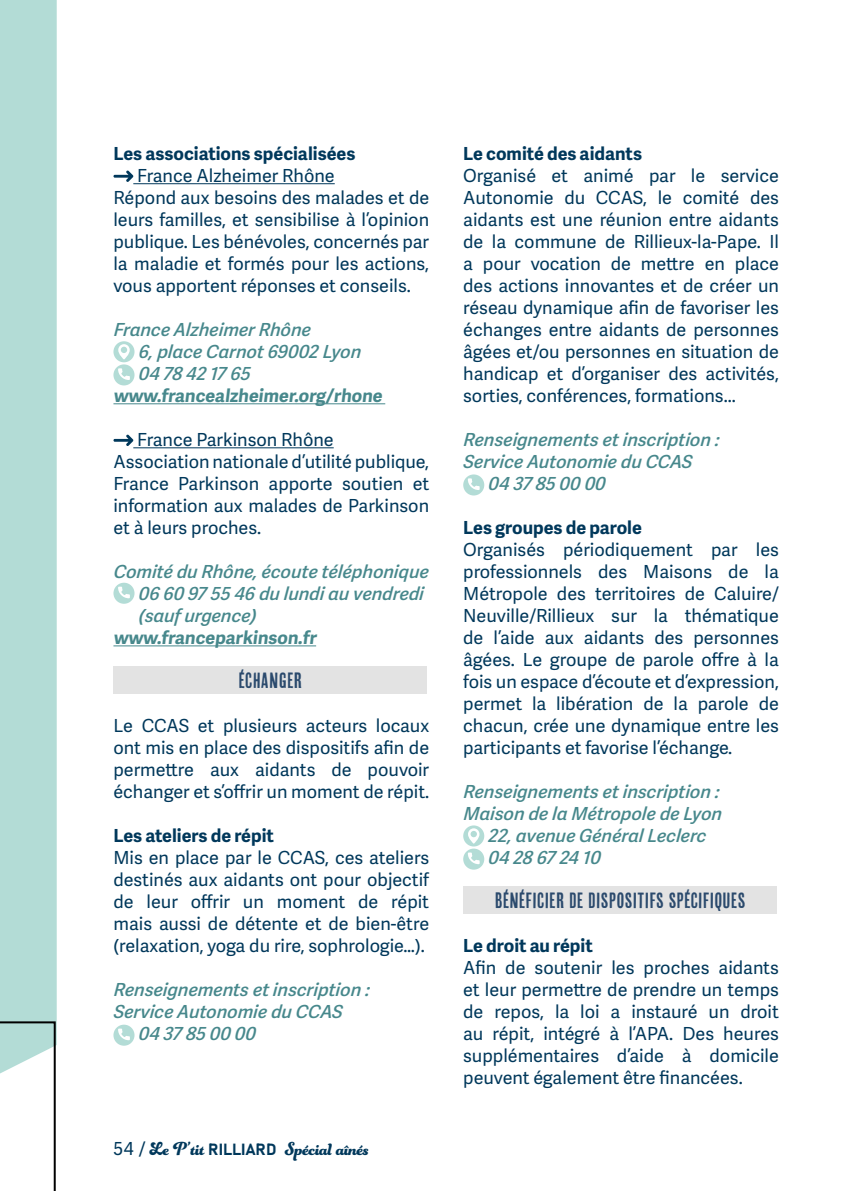
<style>
.page{position:relative;width:851px;height:1191px;background:#fff}
.page>*{position:absolute;margin:0;border:0;box-sizing:border-box;transform-origin:0 0}
.t1{font:22px "Cheap Pine Sans";letter-spacing:.01em;color:#2b4a6d}
.t2{font:20px "Funkydori";letter-spacing:-.02em;color:#00385b}
.t3{font:18px/22px "Adelle Sans";color:#00385b;text-align:justify}
.t4{font:italic 600 18px/22px "Adelle Sans";letter-spacing:-.005em;color:#47888c}
.t5{font:700 18px "Adelle Sans";color:#00385b}
.t6{font:700 18px "Adelle Sans";color:#47888c}
.s1{font-family:"Adelle Sans";font-size:18px}
.s2{font-family:"Bahnschrift";font-size:16px}
</style>
<div class="page">
<div style="left:0;top:0;width:57px;height:1020px;background:#b3dcd6"></div>
<svg style="left:0;top:1020px;width:57px;height:171px"></svg>
<hr style="left:133px;top:183px;width:202px;height:1px;background:#00385b">
<hr style="left:113px;top:403px;width:272px;height:1px;background:#47888c">
<hr style="left:133px;top:447px;width:200px;height:1px;background:#00385b">
<hr style="left:113px;top:645px;width:203px;height:1px;background:#47888c">
<svg style="left:113px;top:170px;width:20px;height:12px"></svg>
<div style="left:113px;top:341px;width:21px;height:21px;background:#b3dcd6;border-radius:50%"></div>
<svg style="left:118px;top:344px;width:12px;height:15px"></svg>
<div style="left:113px;top:364px;width:21px;height:21px;background:#b3dcd6;border-radius:50%"></div>
<svg style="left:118px;top:368px;width:12px;height:12px"></svg>
<svg style="left:113px;top:434px;width:20px;height:12px"></svg>
<div style="left:113px;top:583px;width:21px;height:21px;background:#b3dcd6;border-radius:50%"></div>
<svg style="left:118px;top:586px;width:12px;height:12px"></svg>
<div style="left:113px;top:666px;width:314px;height:28px;background:#e3e3e3"></div>
<div style="left:113px;top:1024px;width:21px;height:21px;background:#b3dcd6;border-radius:50%"></div>
<svg style="left:118px;top:1028px;width:12px;height:12px"></svg>
<div style="left:463px;top:474px;width:21px;height:21px;background:#b3dcd6;border-radius:50%"></div>
<svg style="left:468px;top:478px;width:11px;height:12px"></svg>
<div style="left:463px;top:825px;width:21px;height:21px;background:#b3dcd6;border-radius:50%"></div>
<svg style="left:468px;top:828px;width:11px;height:15px"></svg>
<div style="left:463px;top:848px;width:21px;height:21px;background:#b3dcd6;border-radius:50%"></div>
<svg style="left:468px;top:852px;width:11px;height:12px"></svg>
<div style="left:463px;top:886px;width:314px;height:28px;background:#e3e3e3"></div>
<p class="t5" style="left:113px;top:140px;width:243px">Les associations spécialisées</p>
<p class="t3" style="left:113px;top:164px;width:317px;text-align:left;text-indent:24px">France Alzheimer Rhône<br>Répond aux besoins des malades et de leurs familles, et sensibilise à l’opinion publique. Les bénévoles, concernés par la maladie et formés pour les actions, vous apportent réponses et conseils.</p>
<p class="t4" style="left:138px;top:319px;width:227px;text-indent:-25px">France Alzheimer Rhône<br>6, place Carnot 69002 Lyon<br>04 78 42 17 65</p>
<p class="t6" style="left:113px;top:382px;width:273px">www.francealzheimer.org/rhone</p>
<p class="t3" style="left:113px;top:428px;width:317px;text-align:left;text-indent:24px">France Parkinson Rhône<br>Association nationale d’utilité publique,<br>France Parkinson apporte soutien et information aux malades de Parkinson et à leurs proches.</p>
<p class="t4" style="left:138px;top:561px;width:294px;text-indent:-25px">Comité du Rhône, écoute téléphonique<br>06 60 97 55 46 du lundi au vendredi (sauf urgence)</p>
<p class="t6" style="left:113px;top:624px;width:207px">www.franceparkinson.fr</p>
<p class="t1" style="left:239px;top:668px;width:65px">ÉCHANGER</p>
<p class="t3" style="left:113px;top:714px;width:317px">Le CCAS et plusieurs acteurs locaux ont mis en place des dispositifs afin de permettre aux aidants de pouvoir échanger et s’offrir un moment de répit.</p>
<p class="t5" style="left:113px;top:822px;width:162px">Les ateliers de répit</p>
<p class="t3" style="left:113px;top:846px;width:317px">Mis en place par le CCAS, ces ateliers destinés aux aidants ont pour objectif de leur offrir un moment de répit mais aussi de détente et de bien-être (relaxation, yoga du rire, sophrologie…).</p>
<p class="t4" style="left:113px;top:979px;width:260px">Renseignements et inscription :</p>
<p class="t4" style="left:113px;top:1001px;width:233px">Service Autonomie du CCAS</p>
<p class="t4" style="left:138px;top:1023px;width:122px">04 37 85 00 00</p>
<p class="t2" style="left:113px;top:1135px;width:257px"><span class="s1">54 /</span> Le P’tit <span class="s2">RILLIARD</span> Spécial aînés</p>
<p class="t5" style="left:463px;top:140px;width:180px">Le comité des aidants</p>
<p class="t3" style="left:463px;top:164px;width:317px">Organisé et animé par le service Autonomie du CCAS, le comité des aidants est une réunion entre aidants de la commune de Rillieux-la-Pape. Il a pour vocation de mettre en place des actions innovantes et de créer un réseau dynamique afin de favoriser les échanges entre aidants de personnes âgées et/ou personnes en situation de handicap et d’organiser des activités, sorties, conférences, formations...</p>
<p class="t4" style="left:463px;top:429px;width:260px">Renseignements et inscription :</p>
<p class="t4" style="left:463px;top:451px;width:233px">Service Autonomie du CCAS</p>
<p class="t4" style="left:488px;top:473px;width:122px">04 37 85 00 00</p>
<p class="t5" style="left:463px;top:514px;width:180px">Les groupes de parole</p>
<p class="t3" style="left:463px;top:538px;width:317px">Organisés périodiquement par les professionnels des Maisons de la Métropole des territoires de Caluire/ Neuville/Rillieux sur la thématique de l’aide aux aidants des personnes âgées. Le groupe de parole offre à la fois un espace d’écoute et d’expression, permet la libération de la parole de chacun, crée une dynamique entre les participants et favorise l’échange.</p>
<p class="t4" style="left:463px;top:781px;width:260px">Renseignements et inscription :</p>
<p class="t4" style="left:463px;top:803px;width:263px">Maison de la Métropole de Lyon</p>
<p class="t4" style="left:488px;top:825px;width:222px">22, avenue Général Leclerc</p>
<p class="t4" style="left:488px;top:847px;width:117px">04 28 67 24 10</p>
<p class="t1" style="left:495px;top:888px;width:252px">BÉNÉFICIER DE DISPOSITIFS SPÉCIFIQUES</p>
<p class="t5" style="left:463px;top:932px;width:131px">Le droit au répit</p>
<p class="t3" style="left:463px;top:956px;width:317px">Afin de soutenir les proches aidants et leur permettre de prendre un temps de repos, la loi a instauré un droit au répit, intégré à l’APA. Des heures supplémentaires d’aide à domicile peuvent également être financées.</p>
</div>
